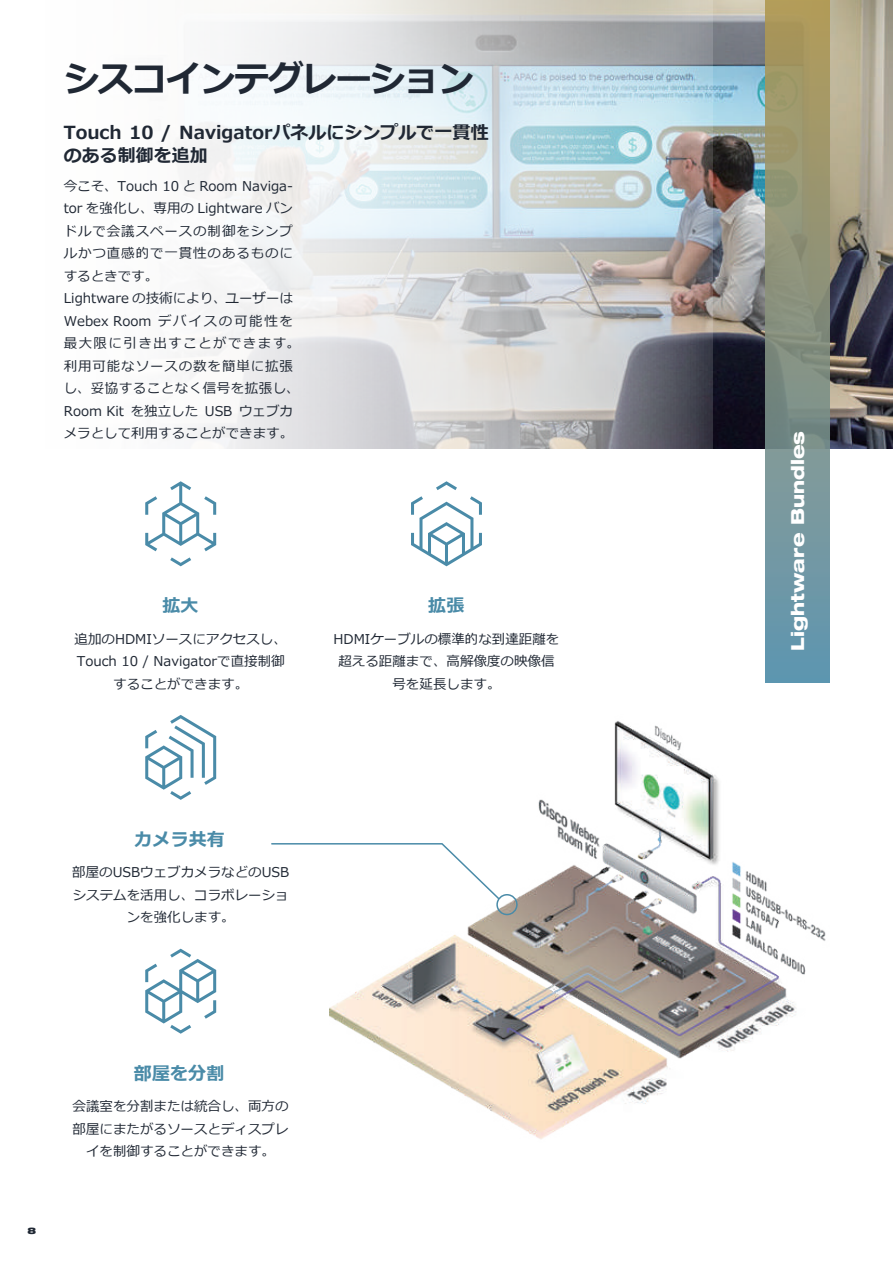
<style>
.page{position:relative;width:893px;height:1263px;background:#fff}
.page>*{position:absolute;margin:0;border:0;box-sizing:border-box;transform-origin:0 0}
.t1{font:700 36px "Meiryo";letter-spacing:-.055em;color:#202834}
.t2{font:700 18px/22.5px "Meiryo";color:#202834}
.t3{font:800 expanded 18px "Helvetica Neue LT Pro";letter-spacing:.005em;color:#fff}
.t4{font:700 18px "Meiryo";letter-spacing:.005em;color:#4a8ba8}
.t5{font:13.5px/22.5px "Meiryo";color:#202834;text-align:center}
.t6{font:900 expanded 9px "Helvetica Neue LT Pro";color:#202834}
</style>
<div class="page">
<img style="left:712px;top:0;width:181px;height:449px">
<svg style="left:184px;top:0;width:528px;height:449px"></svg>
<svg style="left:765px;top:0;width:64px;height:683px;background:#869484"></svg>
<svg style="left:411px;top:496px;width:71px;height:70px"></svg>
<svg style="left:436px;top:481px;width:21px;height:9px"></svg>
<img style="left:330px;top:721px;width:496px;height:418px">
<div style="left:496px;top:894px;width:22px;height:21px;border:2px solid #4a8ba8;border-radius:50%"></div>
<svg style="left:271px;top:842px;width:230px;height:58px"></svg>
<svg style="left:170px;top:557px;width:21px;height:9px"></svg>
<svg style="left:145px;top:481px;width:71px;height:70px"></svg>
<svg style="left:145px;top:715px;width:71px;height:85px"></svg>
<svg style="left:145px;top:949px;width:71px;height:85px"></svg>
<h1 class="t1" style="left:64px;top:53px;width:412px">シスコインテグレーション</h1>
<h2 class="t2" style="left:64px;top:122px;width:426px">Touch 10 / Navigatorパネルにシンプルで一貫性のある制御を追加</h2>
<p class="t5" style="left:64px;top:175px;width:238px;text-align:left">今こそ、Touch 10 と Room Naviga&shy;tor を強化し、専用の Lightware バンドルで会議スペースの制御をシンプルかつ直感的で一貫性のあるものにするときです。<br>Lightware の技術により、ユーザーは<br>Webex Room デバイスの可能性を最大限に引き出すことができます。利用可能なソースの数を簡単に拡張し、妥協することなく信号を拡張し、<br>Room Kit を独立した USB ウェブカメラとして利用することができます。</p>
<h2 class="t4" style="left:162px;top:593px;width:38px">拡大</h2>
<p class="t5" style="left:75px;top:628px;width:214px">追加のHDMIソースにアクセスし、<br>Touch 10 / Navigatorで直接制御することができます。</p>
<h2 class="t4" style="left:428px;top:593px;width:38px">拡張</h2>
<p class="t5" style="left:334px;top:628px;width:227px">HDMIケーブルの標準的な到達距離を超える距離まで、高解像度の映像信号を延長します。</p>
<h2 class="t4" style="left:134px;top:826px;width:92px">カメラ共有</h2>
<p class="t5" style="left:72px;top:862px;width:218px">部屋のUSBウェブカメラなどのUSBシステムを活用し、コラボレーションを強化します。</p>
<p class="t6" style="left:28px;top:1225px;width:10px">8</p>
<h2 class="t4" style="left:134px;top:1060px;width:92px">部屋を分割</h2>
<p class="t5" style="left:73px;top:1096px;width:217px">会議室を分割または統合し、両方の部屋にまたがるソースとディスプレイを制御することができます。</p>
<h2 class="t3" style="left:786px;top:651px;width:222px;rotate:-90deg">Lightware Bundles</h2>
</div>
